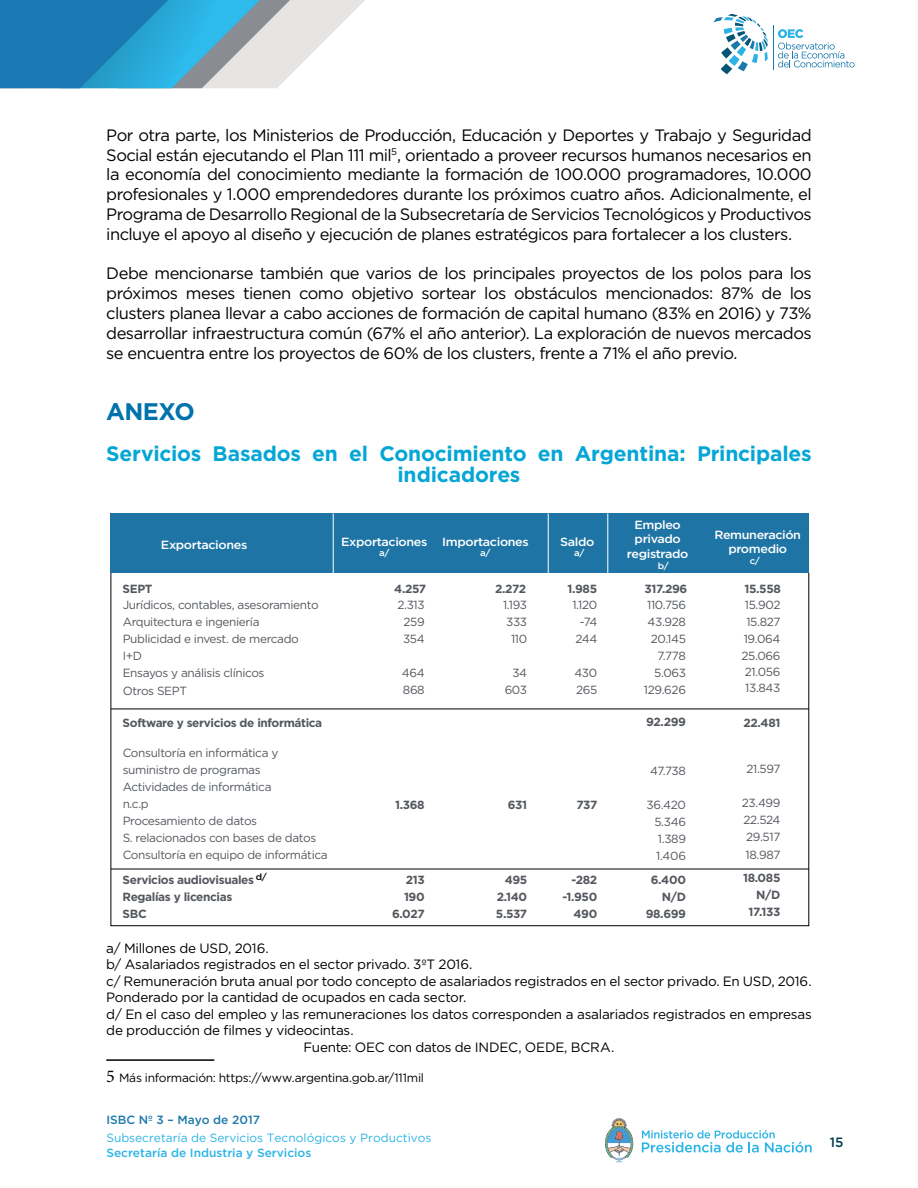
<style>
.page{position:relative;width:918px;height:1188px;background:#fff}
.page>*{position:absolute;margin:0;border:0;box-sizing:border-box;transform-origin:0 0}
.t1{font:700 24px "Gotham";letter-spacing:-.025em;color:#0073ad}
.t2{font:700 21px/21px "Gotham";letter-spacing:-.01em;color:#05a6d6;text-align:center}
.t3{font:16.5px/19.8px "Gotham";letter-spacing:-.035em;color:#000;text-align:justify}
.t4{font:13.5px "Gotham";letter-spacing:-.015em;color:#000}
.t5{font:500 13.5px "Gotham";color:#003f4e}
.t6{font:12px "Gotham";letter-spacing:-.015em;color:#000}
.t7{font:12px "Gotham";color:#2bb4e6}
.t8{font:500 12px "Gotham";color:#2bb4e6}
.t9{font:500 12px "Gotham";color:#1d79ab}
.t10{font:11.85px/17.1px "Gotham";letter-spacing:-.03em;color:#54585e}
.t11{font:700 11.85px/17.1px "Gotham";letter-spacing:-.03em;color:#54585e;text-align:right}
.t12{font:500 11.85px/14.2px "Gotham";letter-spacing:-.03em;color:#fff;text-align:center;scale:1.06 1}
.t13{font:500 9px "Gotham";color:#fff;scale:1.06 1}
.t14{font:500 9px "Gotham";color:#000;scale:1.06 1}
.s1{font-family:"Minion Pro";font-size:18px}
</style>
<div class="page">
<svg style="left:642px;top:1130px;width:170px;height:23px"></svg>
<svg style="left:605px;top:1118px;width:28px;height:45px"></svg>
<svg style="left:721px;top:63px;width:11px;height:11px"></svg>
<svg style="left:714px;top:14px;width:54px;height:57px"></svg>
<hr style="left:773px;top:25px;width:1px;height:45px;background:#1d79ab">
<svg style="left:778px;top:29px;width:77px;height:39px"></svg>
<svg style="left:0;top:0;width:365px;height:88px;background:#6cadcd"></svg>
<div style="left:111px;top:514px;width:698px;height:59px;background:#1e75a5"></div>
<hr style="left:333px;top:514px;width:1px;height:59px;background:#fff">
<hr style="left:548px;top:514px;width:1px;height:59px;background:#fff">
<hr style="left:607px;top:514px;width:1px;height:59px;background:#fff">
<hr style="left:111px;top:709px;width:698px;height:1px;background:#000">
<hr style="left:111px;top:869px;width:698px;height:1px;background:#000">
<hr style="left:106px;top:1059px;width:108px;height:2px;background:#000">
<p class="t3" style="left:106px;top:125px;width:707px">Por otra parte, los Ministerios de Producción, Educación y Deportes y Trabajo y Seguridad Social están ejecutando el Plan 111 mil<sup>5</sup>, orientado a proveer recursos humanos necesarios en la economía del conocimiento mediante la formación de 100.000 programadores, 10.000 profesionales y 1.000 emprendedores durante los próximos cuatro años. Adicionalmente, el Programa de Desarrollo Regional de la Subsecretaría de Servicios Tecnológicos y Productivos incluye el apoyo al diseño y ejecución de planes estratégicos para fortalecer a los clusters.</p>
<p class="t3" style="left:106px;top:263px;width:707px">Debe mencionarse también que varios de los principales proyectos de los polos para los próximos meses tienen como objetivo sortear los obstáculos mencionados: 87% de los clusters planea llevar a cabo acciones de formación de capital humano (83% en 2016) y 73% desarrollar infraestructura común (67% el año anterior). La exploración de nuevos mercados se encuentra entre los proyectos de 60% de los clusters, frente a 71% el año previo.</p>
<h1 class="t1" style="left:106px;top:396px;width:90px">ANEXO</h1>
<p class="t2" style="left:106px;top:443px;width:707px">Servicios Basados en el Conocimiento en Argentina: Principales indicadores</p>
<p class="t12" style="left:442px;top:534px;width:83px">Importaciones</p>
<p class="t12" style="left:560px;top:534px;width:34px">Saldo</p>
<p class="t12" style="left:161px;top:538px;width:83px">Exportaciones</p>
<p class="t12" style="left:341px;top:534px;width:83px">Exportaciones</p>
<p class="t13" style="left:379px;top:547px;width:11px">a/</p>
<p class="t13" style="left:480px;top:547px;width:11px">a/</p>
<p class="t13" style="left:574px;top:547px;width:11px">a/</p>
<p class="t12" style="left:627px;top:518px;width:59px">Empleo privado registrado</p>
<p class="t12" style="left:714px;top:528px;width:83px">Remuneración promedio</p>
<p class="t13" style="left:750px;top:555px;width:11px">c/</p>
<p class="t13" style="left:658px;top:560px;width:12px">b/</p>
<p class="t11" style="left:123px;top:580px;width:31px">SEPT</p>
<p class="t11" style="left:394px;top:580px;width:33px">4.257</p>
<p class="t11" style="left:495px;top:580px;width:33px">2.272</p>
<p class="t11" style="left:567px;top:580px;width:31px">1.985</p>
<p class="t11" style="left:645px;top:580px;width:44px">317.296</p>
<p class="t11" style="left:744px;top:580px;width:38px">15.558</p>
<p class="t10" style="left:123px;top:596px;width:198px">Jurídicos, contables, asesoramiento<br>Arquitectura e ingeniería<br>Publicidad e invest. de mercado<br>I+D<br>Ensayos y análisis clínicos<br>Otros SEPT</p>
<p class="t10" style="left:397px;top:596px;width:29px;text-align:center">2.313<br>259<br>354</p>
<p class="t10" style="left:402px;top:664px;width:24px">464<br>868</p>
<p class="t11" style="left:123px;top:714px;width:201px">Software y servicios de informática</p>
<p class="t10" style="left:123px;top:744px;width:206px">Consultoría en informática y suministro de programas<br>Actividades de informática<br>n.c.p<br>Procesamiento de datos<br>S. relacionados con bases de datos<br>Consultoría en equipo de informática</p>
<p class="t14" style="left:256px;top:871px;width:12px">d/</p>
<p class="t11" style="left:123px;top:871px;width:133px;text-align:left">Servicios audiovisuales<br>Regalías y licencias<br>SBC</p>
<p class="t11" style="left:395px;top:796px;width:31px">1.368</p>
<p class="t11" style="left:392px;top:871px;width:34px">213<br>190<br>6.027</p>
<p class="t10" style="left:503px;top:596px;width:26px;text-align:right">1.193<br>333<br>110</p>
<p class="t10" style="left:505px;top:664px;width:24px;text-align:right">34<br>603</p>
<p class="t10" style="left:572px;top:596px;width:26px;text-align:right">1.120 -74<br>244</p>
<p class="t10" style="left:574px;top:664px;width:24px">430<br>265</p>
<p class="t10" style="left:644px;top:596px;width:43px;text-align:right">110.756<br>43.928<br>20.145<br>7.778<br>5.063<br>129.626</p>
<p class="t11" style="left:646px;top:713px;width:41px">92.299</p>
<p class="t11" style="left:508px;top:796px;width:21px">631</p>
<p class="t11" style="left:496px;top:871px;width:33px;text-align:justify;text-indent:9px">495<br>2.140<br>5.537</p>
<p class="t11" style="left:577px;top:796px;width:22px">737</p>
<p class="t11" style="left:562px;top:871px;width:36px">-282 -1.950<br>490</p>
<p class="t10" style="left:650px;top:762px;width:37px">47.738</p>
<p class="t10" style="left:654px;top:796px;width:33px;text-align:justify;text-indent:-8px">36.420<br>5.346<br>1.389<br>1.406</p>
<p class="t11" style="left:646px;top:871px;width:42px">6.400<br>N/D<br>98.699</p>
<p class="t10" style="left:742px;top:596px;width:40px;text-align:center">15.902<br>15.827<br>19.064<br>25.066</p>
<p class="t10" style="left:745px;top:664px;width:37px;line-height:15.8px">21.056<br>13.843</p>
<p class="t11" style="left:744px;top:714px;width:38px">22.481</p>
<p class="t10" style="left:746px;top:760px;width:36px">21.597</p>
<p class="t10" style="left:742px;top:794px;width:40px;text-align:justify">23.499<br>22.524<br>29.517<br>18.987</p>
<p class="t11" style="left:743px;top:869px;width:39px">18.085<br>N/D<br>17.133</p>
<p class="t4" style="left:106px;top:939px;width:164px">a/ Millones de USD, 2016.</p>
<p class="t4" style="left:106px;top:956px;width:368px">b/ Asalariados registrados en el sector privado. 3ºT 2016.</p>
<p class="t4" style="left:106px;top:972px;width:707px">c/ Remuneración bruta anual por todo concepto de asalariados registrados en el sector privado. En USD, 2016.</p>
<p class="t4" style="left:106px;top:989px;width:362px">Ponderado por la cantidad de ocupados en cada sector.</p>
<p class="t4" style="left:106px;top:1005px;width:707px">d/ En el caso del empleo y las remuneraciones los datos corresponden a asalariados registrados en empresas</p>
<p class="t4" style="left:106px;top:1022px;width:249px">de producción de filmes y videocintas.</p>
<p class="t4" style="left:304px;top:1038px;width:312px">Fuente: OEC con datos de INDEC, OEDE, BCRA.</p>
<p class="t6" style="left:106px;top:1070px;width:319px"><span class="s1">5</span> Más información: https://www.argentina.gob.ar/111mil</p>
<p class="t9" style="left:106px;top:1112px;width:155px">ISBC Nº 3 – Mayo de 2017</p>
<p class="t7" style="left:106px;top:1130px;width:327px">Subsecretaría de Servicios Tecnológicos y Productivos</p>
<p class="t8" style="left:106px;top:1145px;width:207px">Secretaría de Industria y Servicios</p>
<p class="t5" style="left:830px;top:1133px;width:15px">15</p>
</div>
